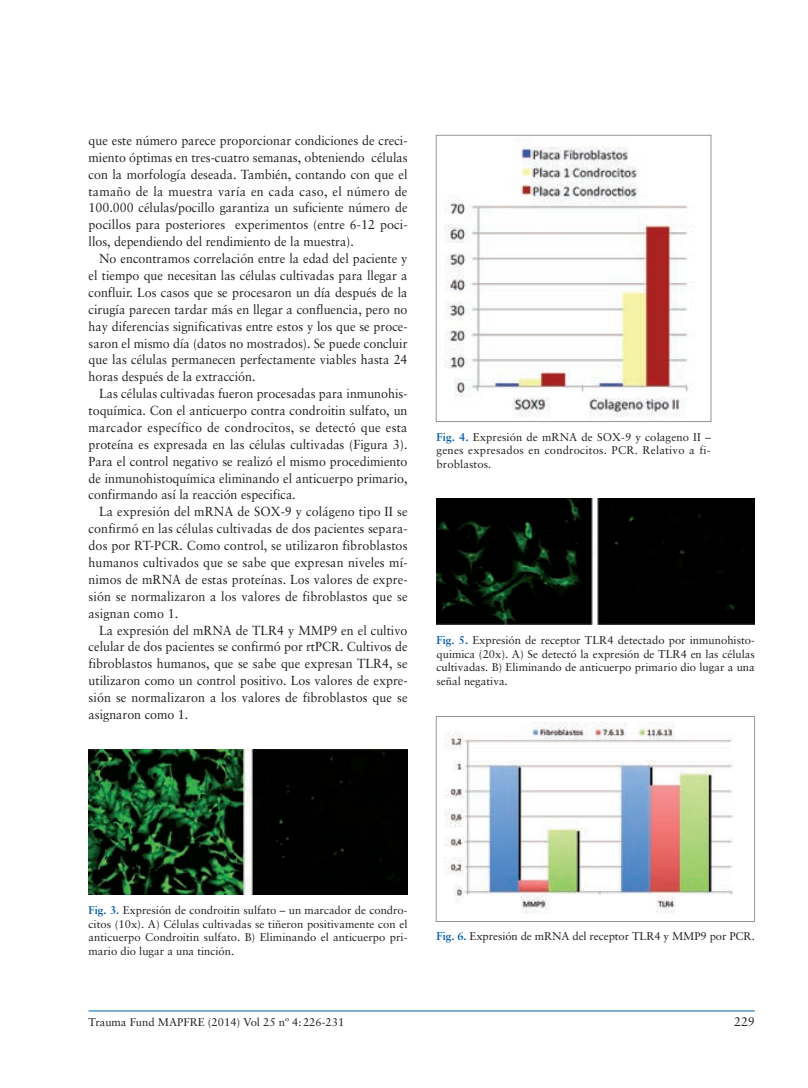
<style>
.page{position:relative;width:808px;height:1088px;background:#fff}
.page>*{position:absolute;margin:0;border:0;box-sizing:border-box;transform-origin:0 0}
.t1{font:13.12px/16.9px "Sabon";color:#231f20;text-align:justify;scale:.95 1}
.t2{font:12.5px "Sabon";color:#231f20}
.t3{font:11.25px/13.8px "Sabon";color:#231f20;text-align:justify}
.s1{font-weight:700;color:#015dab}
</style>
<div class="page">
<img style="left:89px;top:750px;width:318px;height:144px">
<img style="left:445px;top:147px;width:247px;height:270px">
<div style="left:436px;top:135px;width:275px;height:287px;border:1px solid #939598"></div>
<img style="left:445px;top:722px;width:288px;height:192px">
<div style="left:436px;top:716px;width:319px;height:206px;border:1px solid #939598"></div>
<img style="left:437px;top:498px;width:317px;height:126px">
<hr style="left:89px;top:1010px;width:666px;height:1px;background:#015dab">
<p class="t1" style="left:89px;top:133px;width:337px">que este número parece proporcionar condiciones de creci&shy;miento óptimas en tres-cuatro semanas, obteniendo células con la morfología deseada. También, contando con que el tamaño de la muestra varía en cada caso, el número de 100.000 células/pocillo garantiza un suficiente número de pocillos para posteriores experimentos (entre 6-12 poci&shy;llos, dependiendo del rendimiento de la muestra).</p>
<p class="t1" style="left:89px;top:251px;width:337px;text-indent:11px">No encontramos correlación entre la edad del paciente y el tiempo que necesitan las células cultivadas para llegar a confluir. Los casos que se procesaron un día después de la cirugía parecen tardar más en llegar a confluencia, pero no hay diferencias significativas entre estos y los que se proce&shy;saron el mismo día (datos no mostrados). Se puede concluir que las células permanecen perfectamente viables hasta 24 horas después de la extracción.</p>
<p class="t1" style="left:89px;top:386px;width:337px;text-indent:11px">Las células cultivadas fueron procesadas para inmunohis&shy;toquímica. Con el anticuerpo contra condroitin sulfato, un marcador específico de condrocitos, se detectó que esta proteína es expresada en las células cultivadas (Figura 3).<br>Para el control negativo se realizó el mismo procedimiento de inmunohistoquímica eliminando el anticuerpo primario, confirmando así la reacción especifica.</p>
<p class="t1" style="left:89px;top:504px;width:337px;text-indent:11px">La expresión del mRNA de SOX-9 y colágeno tipo II se confirmó en las células cultivadas de dos pacientes separa&shy;dos por RT-PCR. Como control, se utilizaron fibroblastos humanos cultivados que se sabe que expresan niveles mí&shy;nimos de mRNA de estas proteínas. Los valores de expre&shy;sión se normalizaron a los valores de fibroblastos que se asignan como 1.</p>
<p class="t1" style="left:89px;top:623px;width:337px;text-indent:11px">La expresión del mRNA de TLR4 y MMP9 en el cultivo celular de dos pacientes se confirmó por rtPCR. Cultivos de fibroblastos humanos, que se sabe que expresan TLR4, se utilizaron como un control positivo. Los valores de expre&shy;sión se normalizaron a los valores de fibroblastos que se asignaron como 1.</p>
<p class="t3" style="left:436px;top:431px;width:276px"><span class="s1">Fig. 4.</span> Expresión de mRNA de SOX-9 y colageno II – genes expresados en condrocitos. PCR. Relativo a fi&shy;broblastos.</p>
<p class="t3" style="left:436px;top:634px;width:320px"><span class="s1">Fig. 5.</span> Expresión de receptor TLR4 detectado por inmunohisto&shy;quimica (20x). A) Se detectó la expresión de TLR4 en las células cultivadas. B) Eliminando de anticuerpo primario dio lugar a una señal negativa.</p>
<p class="t3" style="left:89px;top:904px;width:320px"><span class="s1">Fig. 3.</span> Expresión de condroitin sulfato – un marcador de condro&shy;citos (10x). A) Células cultivadas se tiñeron positivamente con el anticuerpo Condroitin sulfato. B) Eliminando el anticuerpo pri&shy;mario dio lugar a una tinción.</p>
<p class="t3" style="left:436px;top:930px;width:320px"><span class="s1">Fig. 6.</span> Expresión de mRNA del receptor TLR4 y MMP9 por PCR.</p>
<p class="t3" style="left:89px;top:1016px;width:257px">Trauma Fund MAPFRE (2014) Vol 25 nº 4:226-231</p>
<p class="t2" style="left:734px;top:1017px;width:22px">229</p>
</div>
